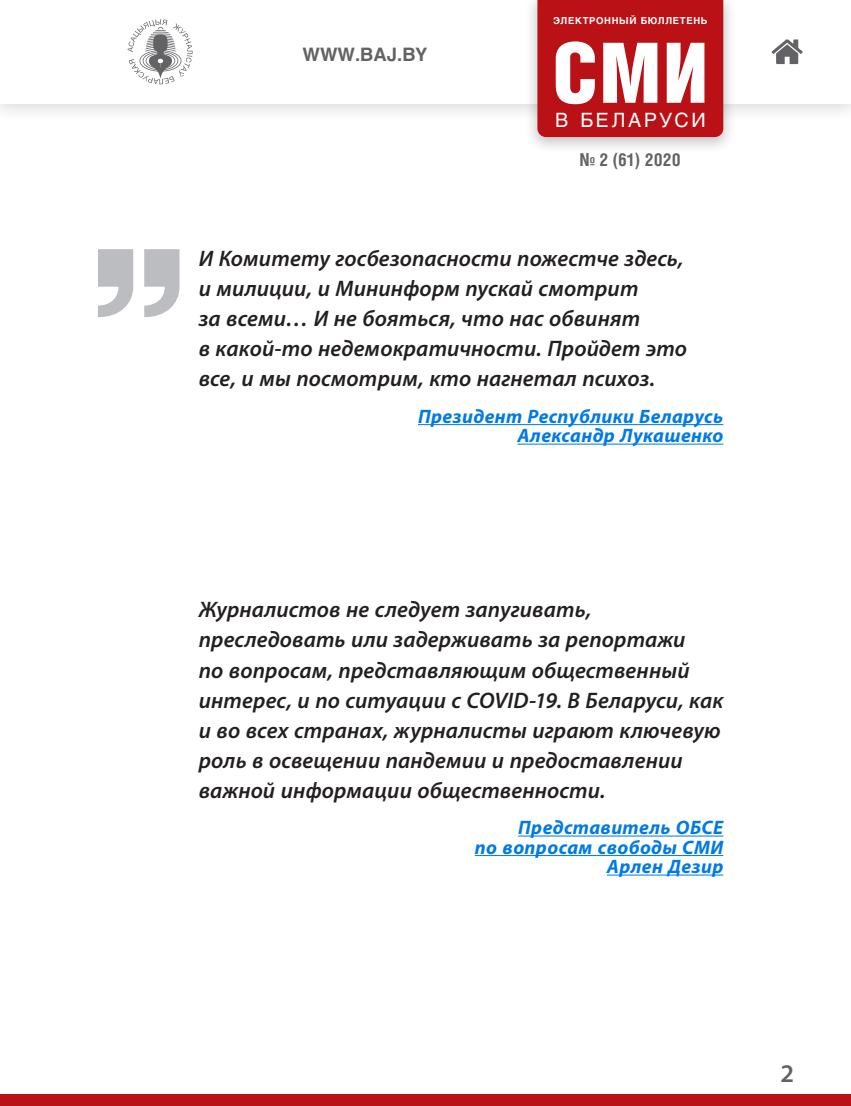
<style>
.page{position:relative;width:851px;height:1106px;background:#fff}
.page>*{position:absolute;margin:0;border:0;box-sizing:border-box;transform-origin:0 0}
.t1{font:83.55px "Helios Cond Black C";color:#fff}
.t2{font:600 25.5px "Myriad Pro";color:#636366}
.t3{font:italic 600 22.5px/30px "Myriad Pro";letter-spacing:.005em;color:#231f20}
.t4{font:italic 700 19.5px/19.5px "Myriad Pro";letter-spacing:.02em;color:#007ae5;text-align:right}
.t5{font:19.5px "Helios C";letter-spacing:.13em;color:#fff}
.t6{font:700 18.3px "Helios C";color:#636366}
.t7{font:700 17.85px "Helios Cond C";color:#636366}
.t8{font:700 9.45px "Helios C";letter-spacing:.07em;color:#fff}
</style>
<div class="page">
<div style="left:0;top:1094px;width:850px;height:12px;background:#b91115"></div>
<hr style="left:418px;top:424px;width:305px;height:1px;background:#007ae5">
<hr style="left:517px;top:443px;width:206px;height:1px;background:#007ae5">
<hr style="left:518px;top:835px;width:205px;height:1px;background:#007ae5">
<hr style="left:475px;top:855px;width:248px;height:1px;background:#007ae5">
<hr style="left:607px;top:874px;width:116px;height:1px;background:#007ae5">
<svg style="left:98px;top:249px;width:81px;height:68px"></svg>
<div style="left:0;top:0;width:850px;height:122px;background:#231f20;opacity:.15"></div>
<div style="left:0;top:0;width:850px;height:103px;background:#fff"></div>
<svg style="left:128px;top:19px;width:64px;height:65px"></svg>
<svg style="left:771px;top:39px;width:31px;height:25px"></svg>
<div style="left:523px;top:0;width:213px;height:155px;background:#231f20;opacity:.25"></div>
<div style="left:537px;top:0;width:186px;height:137px;background:#b91115"></div>
<p class="t6" style="left:302px;top:44px;width:126px">WWW.BAJ.BY</p>
<p class="t8" style="left:553px;top:15px;width:156px">ЭЛЕКТРОННЫЙ БЮЛЛЕТЕНЬ</p>
<h1 class="t1" style="left:552px;top:25px;width:158px">СМИ</h1>
<p class="t5" style="left:555px;top:109px;width:152px">В БЕЛАРУСИ</p>
<p class="t7" style="left:580px;top:149px;width:102px">№ 2 (61) 2020</p>
<p class="t3" style="left:199px;top:243px;width:490px">И Комитету госбезопасности пожестче здесь, и милиции, и Мининформ пускай смотрит<br>за всеми… И не бояться, что нас обвинят<br>в какой-то недемократичности. Пройдет это все, и мы посмотрим, кто нагнетал психоз.</p>
<p class="t4" style="left:418px;top:406px;width:307px">Президент Республики Беларусь<br>Александр Лукашенко</p>
<p class="t3" style="left:199px;top:594px;width:526px">Журналистов не следует запугивать, преследовать или задерживать за репортажи<br>по вопросам, представляющим общественный интерес, и по ситуации с COVID-19. В Беларуси, как и во всех странах, журналисты играют ключевую роль в освещении пандемии и предоставлении важной информации общественности.</p>
<p class="t4" style="left:475px;top:817px;width:250px">Представитель ОБСЕ<br>по вопросам свободы СМИ<br>Арлен Дезир</p>
<p class="t2" style="left:780px;top:1057px;width:15px">2</p>
</div>
